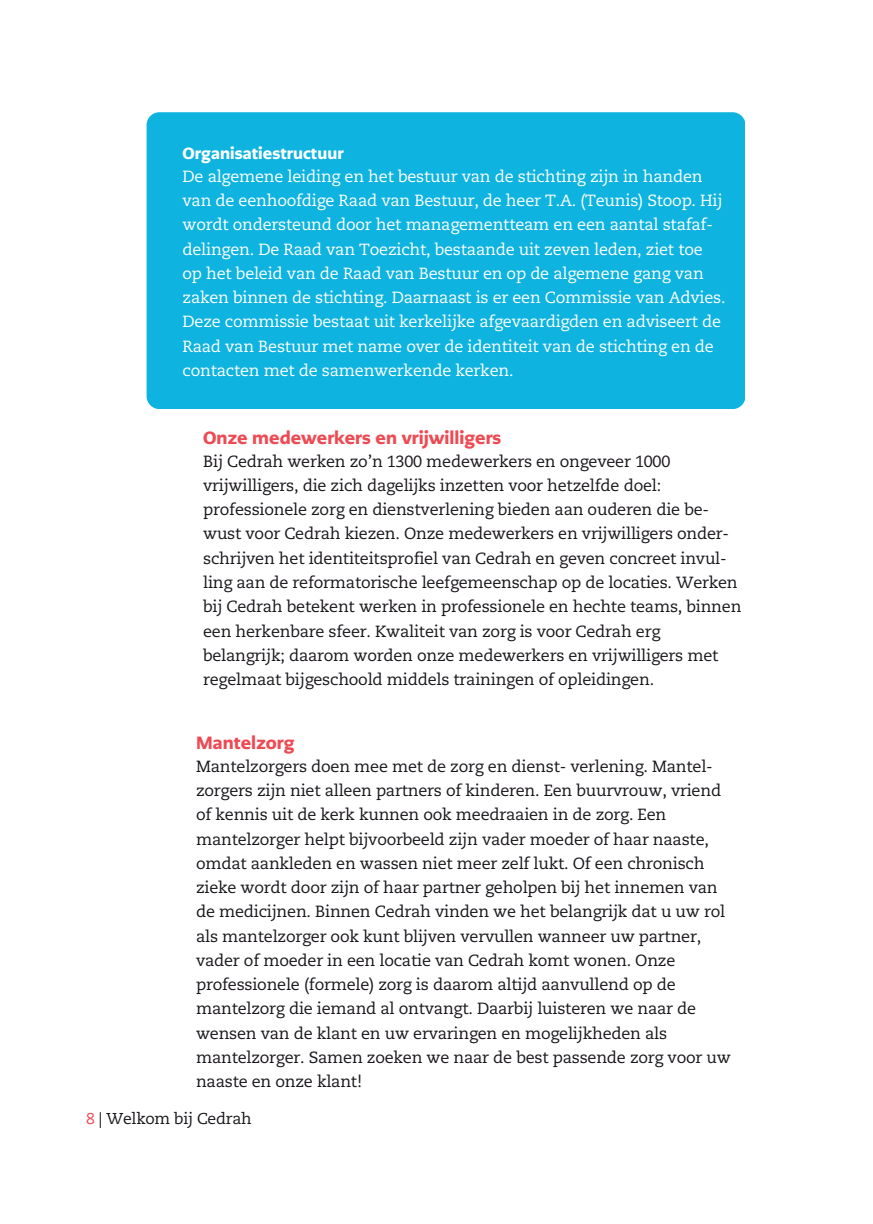
<style>
.page{position:relative;width:873px;height:1224px;background:#fff}
.page>*{position:absolute;margin:0;border:0;box-sizing:border-box;transform-origin:0 0}
.t1{font:900 17.6px "PMN Caecilia Sans Text";color:#ed4b54}
.t2{font:16.2px/24.2px "Caecilia LT Pro 55 Roman";letter-spacing:-.015em;color:#19151b}
.t3{font:16.2px/24.2px "Caecilia LT Pro 55 Roman";letter-spacing:-.015em;color:#fff}
.t4{font:900 16.2px "PMN Caecilia Sans Text";color:#fff}
.t5{font:15.8px "Caecilia LT Pro 55 Roman";letter-spacing:-.015em;color:#19151b}
.s1{color:#ed4b54}
</style>
<div class="page">
<div style="left:147px;top:112px;width:598px;height:297px;background:#0eb3df;border-radius:13px"></div>
<p class="t4" style="left:183px;top:142px;width:163px">Organisatiestructuur</p>
<p class="t3" style="left:183px;top:164px;width:545px">De algemene leiding en het bestuur van de stichting zijn in handen van de eenhoofdige Raad van Bestuur, de heer T.A. (Teunis) Stoop. Hij wordt ondersteund door het managementteam en een aantal stafaf&shy;delingen. De Raad van Toezicht, bestaande uit zeven leden, ziet toe op het beleid van de Raad van Bestuur en op de algemene gang van zaken binnen de stichting. Daarnaast is er een Commissie van Advies.<br>Deze commissie bestaat uit kerkelijke afgevaardigden en adviseert de Raad van Bestuur met name over de identiteit van de stichting en de contacten met de samenwerkende kerken.</p>
<p class="t1" style="left:203px;top:425px;width:300px">Onze medewerkers en vrijwilligers</p>
<p class="t2" style="left:203px;top:449px;width:540px">Bij Cedrah werken zo’n 1300 medewerkers en ongeveer 1000 vrijwilligers, die zich dagelijks inzetten voor hetzelfde doel: professionele zorg en dienstverlening bieden aan ouderen die be&shy;wust voor Cedrah kiezen. Onze medewerkers en vrijwilligers onder&shy;schrijven het identiteitsprofiel van Cedrah en geven concreet invul&shy;ling aan de reformatorische leefgemeenschap op de locaties. Werken bij Cedrah betekent werken in professionele en hechte teams, binnen een herkenbare sfeer. Kwaliteit van zorg is voor Cedrah erg belangrijk; daarom worden onze medewerkers en vrijwilligers met regelmaat bijgeschoold middels trainingen of opleidingen.</p>
<p class="t1" style="left:196px;top:731px;width:100px">Mantelzorg</p>
<p class="t2" style="left:196px;top:754px;width:536px">Mantelzorgers doen mee met de zorg en dienst- verlening. Mantel&shy;zorgers zijn niet alleen partners of kinderen. Een buurvrouw, vriend of kennis uit de kerk kunnen ook meedraaien in de zorg. Een mantelzorger helpt bijvoorbeeld zijn vader moeder of haar naaste, omdat aankleden en wassen niet meer zelf lukt. Of een chronisch zieke wordt door zijn of haar partner geholpen bij het innemen van de medicijnen. Binnen Cedrah vinden we het belangrijk dat u uw rol als mantelzorger ook kunt blijven vervullen wanneer uw partner, vader of moeder in een locatie van Cedrah komt wonen. Onze professionele (formele) zorg is daarom altijd aanvullend op de mantelzorg die iemand al ontvangt. Daarbij luisteren we naar de wensen van de klant en uw ervaringen en mogelijkheden als mantelzorger. Samen zoeken we naar de best passende zorg voor uw naaste en onze klant!</p>
<p class="t5" style="left:86px;top:1108px;width:167px"><span class="s1">8</span> | Welkom bij Cedrah</p>
</div>
